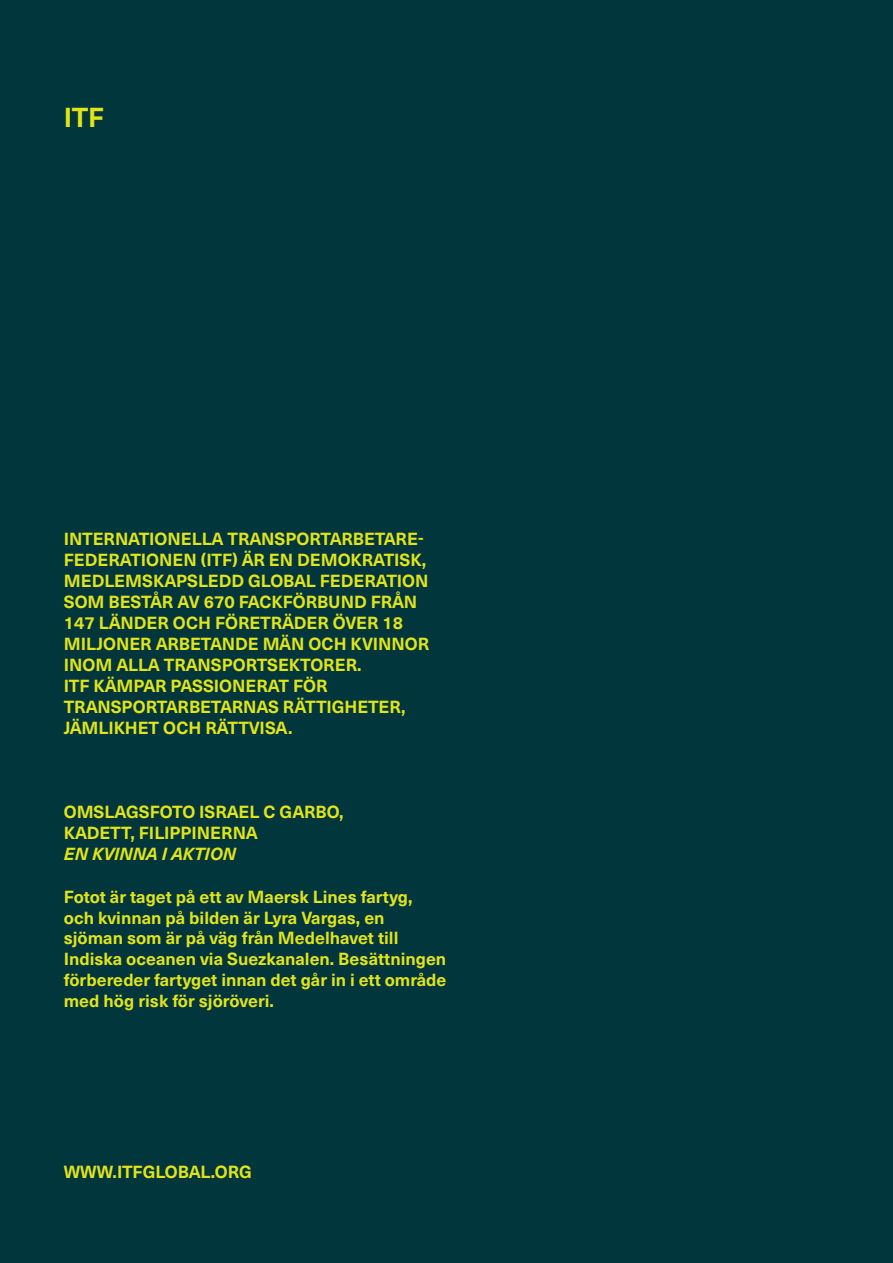
<style>
.page{position:relative;width:893px;height:1263px;background:#00363c}
.page>*{position:absolute;margin:0;border:0;box-sizing:border-box;transform-origin:0 0}
.t1{font:700 27px "Neue Haas Unica W1 G";color:#e2e41a}
.t2{font:700 17.25px/21px "Neue Haas Unica W1 G";color:#e2e41a}
.t3{font:italic 700 17.25px "Neue Haas Unica W1 G";color:#e2e41a}
</style>
<div class="page">
<h1 class="t1" style="left:64px;top:97px;width:42px">ITF</h1>
<p class="t2" style="left:64px;top:527px;width:367px">INTERNATIONELLA TRANSPORTARBETARE-FEDERATIONEN (ITF) ÄR EN DEMOKRATISK, MEDLEMSKAPSLEDD GLOBAL FEDERATION SOM BESTÅR AV 670 FACKFÖRBUND FRÅN 147 LÄNDER OCH FÖRETRÄDER ÖVER 18<br>MILJONER ARBETANDE MÄN OCH KVINNOR INOM ALLA TRANSPORTSEKTORER.<br>ITF KÄMPAR PASSIONERAT FÖR TRANSPORTARBETARNAS RÄTTIGHETER, JÄMLIKHET OCH RÄTTVISA.</p>
<p class="t2" style="left:64px;top:800px;width:281px">OMSLAGSFOTO ISRAEL C GARBO,<br>KADETT, FILIPPINERNA</p>
<p class="t3" style="left:64px;top:841px;width:174px">EN KVINNA I AKTION</p>
<p class="t2" style="left:64px;top:885px;width:384px">Fotot är taget på ett av Maersk Lines fartyg, och kvinnan på bilden är Lyra Vargas, en sjöman som är på väg från Medelhavet till Indiska oceanen via Suezkanalen. Besättningen förbereder fartyget innan det går in i ett område med hög risk för sjöröveri.</p>
<p class="t2" style="left:64px;top:1160px;width:190px">WWW.ITFGLOBAL.ORG</p>
</div>
